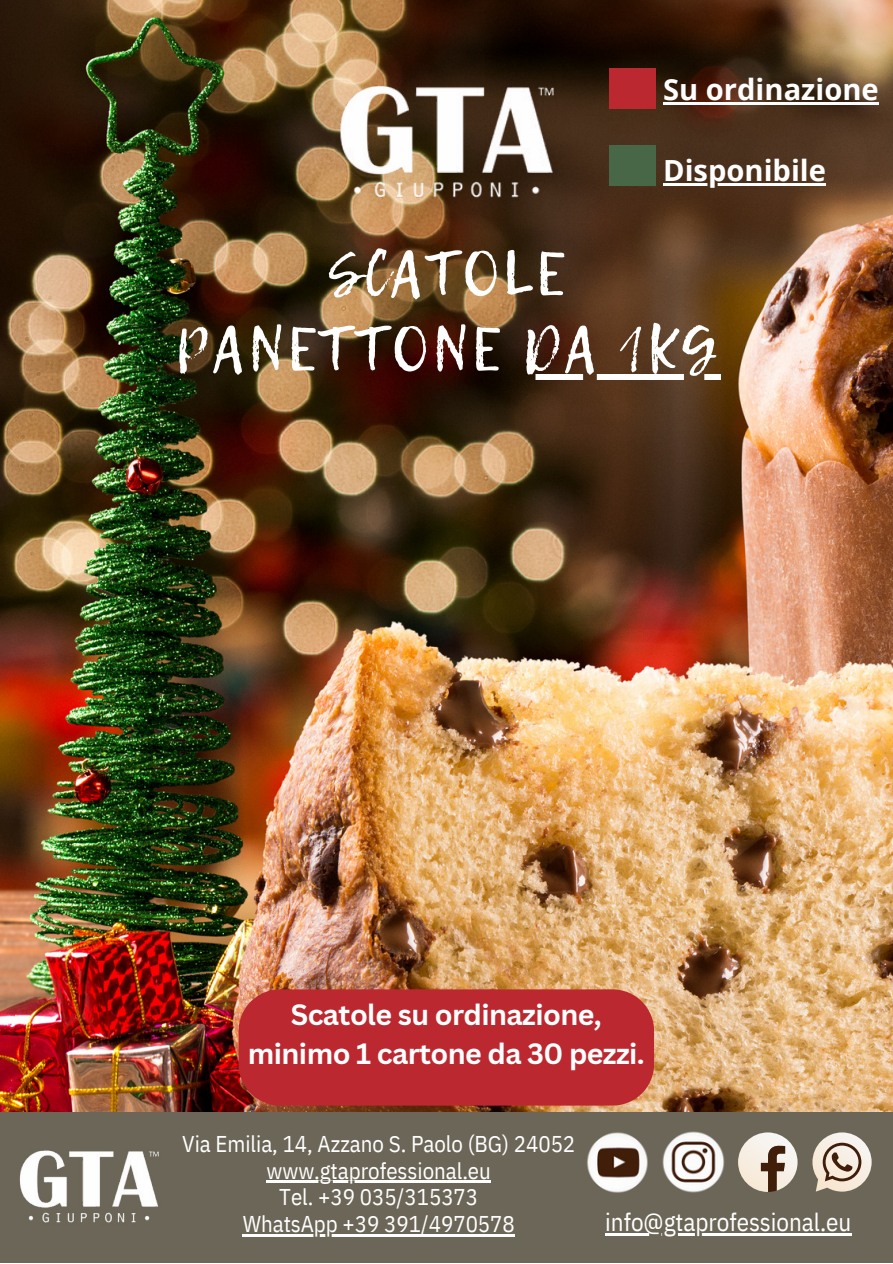
<style>
.page{position:relative;width:893px;height:1264px;background:#fff}
.page>*{position:absolute;margin:0;border:0;box-sizing:border-box;transform-origin:0 0}
.t1{font:60.9px/75.3px "Lemon Tuesday";letter-spacing:.05em;color:#fff;text-align:center}
.t2{font:700 29.1px "Open Sans";color:#fff}
.t3{font:700 28.5px "Canva Sans";letter-spacing:-.02em;color:#fff}
.t4{font:25.05px "IBM Plex Sans Cond";color:#fff}
.t5{font:22.8px "IBM Plex Sans Cond";color:#fff}
</style>
<div class="page">
<img style="left:0;top:0;width:892px;height:1112px">
<div style="left:0;top:1112px;width:892px;height:150px;background:#6b6657"></div>
<img style="left:19px;top:1150px;width:140px;height:73px">
<img style="left:587px;top:1131px;width:138px;height:62px">
<svg style="left:738px;top:1132px;width:59px;height:59px"></svg>
<svg style="left:812px;top:1132px;width:59px;height:59px"></svg>
<img style="left:336px;top:73px;width:220px;height:127px">
<div style="left:609px;top:146px;width:46px;height:40px;background:#486746"></div>
<div style="left:609px;top:68px;width:46px;height:41px;background:#bc282f"></div>
<div style="left:238px;top:989px;width:416px;height:116px;background:#bc282f"></div>
<svg style="left:522px;top:374px;width:198px;height:5px"></svg>
<hr style="left:605px;top:1233px;width:246px;height:2px;background:#fff">
<hr style="left:266px;top:1180px;width:225px;height:2px;background:#fff">
<hr style="left:243px;top:1234px;width:271px;height:2px;background:#fff">
<hr style="left:663px;top:102px;width:215px;height:2px;background:#fff">
<hr style="left:663px;top:183px;width:163px;height:2px;background:#fff">
<p class="t2" style="left:663px;top:69px;width:217px">Su ordinazione</p>
<p class="t2" style="left:663px;top:150px;width:164px">Disponibile</p>
<p class="t1" style="left:175px;top:236px;width:544px">SCATOLE<br>PANETTONE DA 1KG</p>
<p class="t3" style="left:291px;top:994px;width:312px">Scatole su ordinazione,</p>
<p class="t3" style="left:248px;top:1033px;width:398px">minimo 1 cartone da 30 pezzi.</p>
<p class="t5" style="left:182px;top:1128px;width:394px">Via Emilia, 14, Azzano S. Paolo (BG) 24052</p>
<p class="t5" style="left:266px;top:1155px;width:226px">www.gtaprofessional.eu</p>
<p class="t5" style="left:279px;top:1182px;width:200px">Tel. +39 035/315373</p>
<p class="t5" style="left:243px;top:1208px;width:273px">WhatsApp +39 391/4970578</p>
<p class="t4" style="left:605px;top:1205px;width:247px">info@gtaprofessional.eu</p>
</div>
